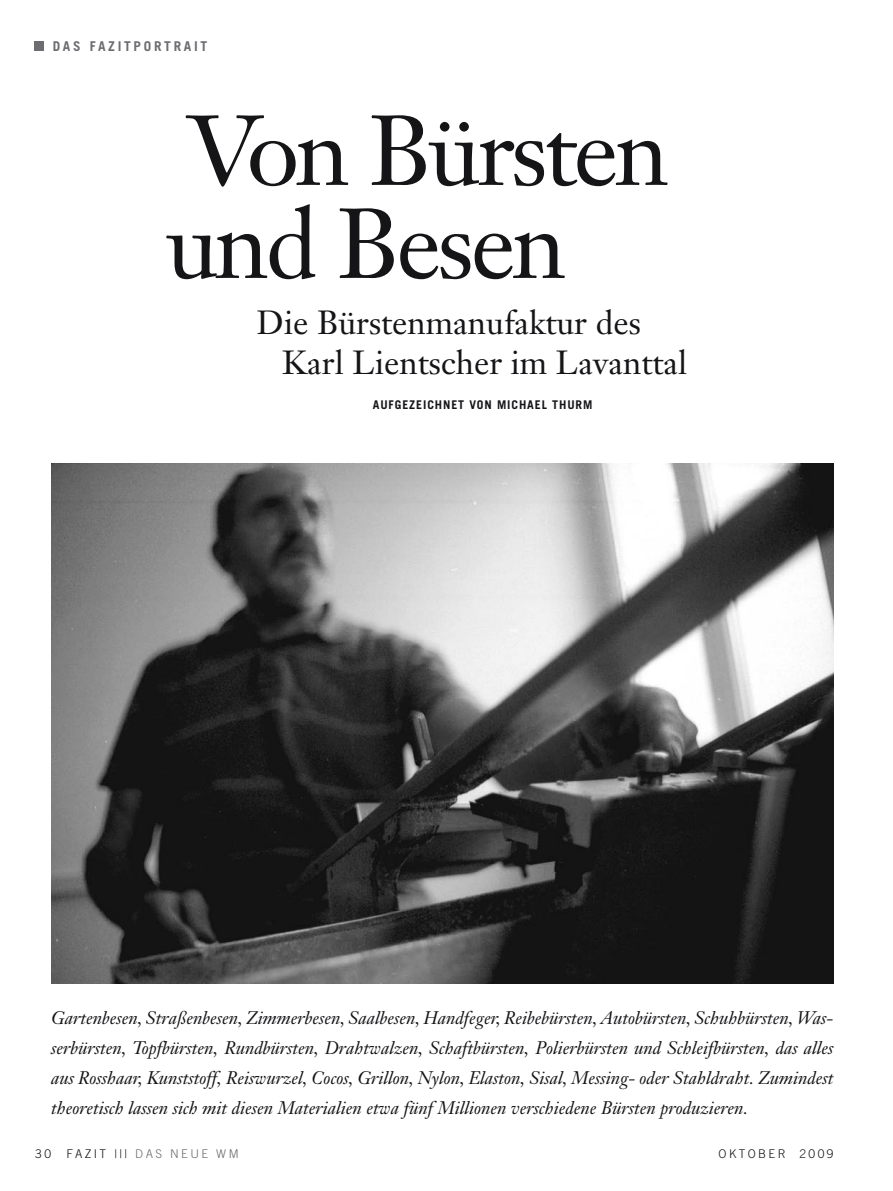
<style>
.page{position:relative;width:893px;height:1191px;background:#fff}
.page>*{position:absolute;margin:0;border:0;box-sizing:border-box;transform-origin:0 0}
.t1{font:97.5px "Janson Text";letter-spacing:-.035em;color:#151518}
.text{font:33px "Janson Text";color:#151518}
.text-2{font:italic 18px/30px "Janson Text";color:#151518;text-align:justify}
.pagina_li{font:700 13.5px "Trade Gothic";letter-spacing:.2em;color:#6d6c71}
.lead{font:700 12px "Trade Gothic";letter-spacing:.075em;color:#151518}
.paginamonat_li{font:300 12px "Trade Gothic";letter-spacing:.2em;color:#6d6c71}
.paginamonat_li-2{font:300 12px "Trade Gothic";letter-spacing:.2em;color:#151518}
.s1{color:#151518}
</style>
<div class="page">
<div style="left:34px;top:41px;width:10px;height:10px;background:#6d6c71"></div>
<img style="left:51px;top:464px;width:782px;height:519px">
<p class="pagina_li" style="left:53px;top:38px;width:156px">DAS FAZITPORTRAIT</p>
<p class="t1" style="left:188px;top:89px;width:483px">Von Bürsten</p>
<p class="t1" style="left:166px;top:182px;width:402px">und Besen</p>
<p class="text" style="left:257px;top:302px;width:386px">Die Bürstenmanufaktur des</p>
<p class="text" style="left:282px;top:341px;width:407px">Karl Lientscher im Lavanttal</p>
<p class="lead" style="left:373px;top:397px;width:221px">AUFGEZEICHNET VON MICHAEL THURM</p>
<p class="text-2" style="left:51px;top:1003px;width:784px">Gartenbesen, Straßenbesen, Zimmerbesen, Saalbesen, Handfeger, Reibebürsten, Autobürsten, Schuhbürsten, Was&shy;serbürsten, Topfbürsten, Rundbürsten, Drahtwalzen, Schaftbürsten, Polierbürsten und Schleifbürsten, das alles aus Rosshaar, Kunststoff, Reiswurzel, Cocos, Grillon, Nylon, Elaston, Sisal, Messing- oder Stahldraht. Zumindest theoretisch lassen sich mit diesen Materialien etwa fünf Millionen verschiedene Bürsten produzieren.</p>
<p class="paginamonat_li-2" style="left:35px;top:1146px;width:17px">30</p>
<p class="paginamonat_li" style="left:67px;top:1146px;width:174px"><span class="s1">FAZIT |||</span> DAS NEUE WM</p>
<p class="paginamonat_li-2" style="left:719px;top:1146px;width:116px">OKTOBER 2009</p>
</div>
